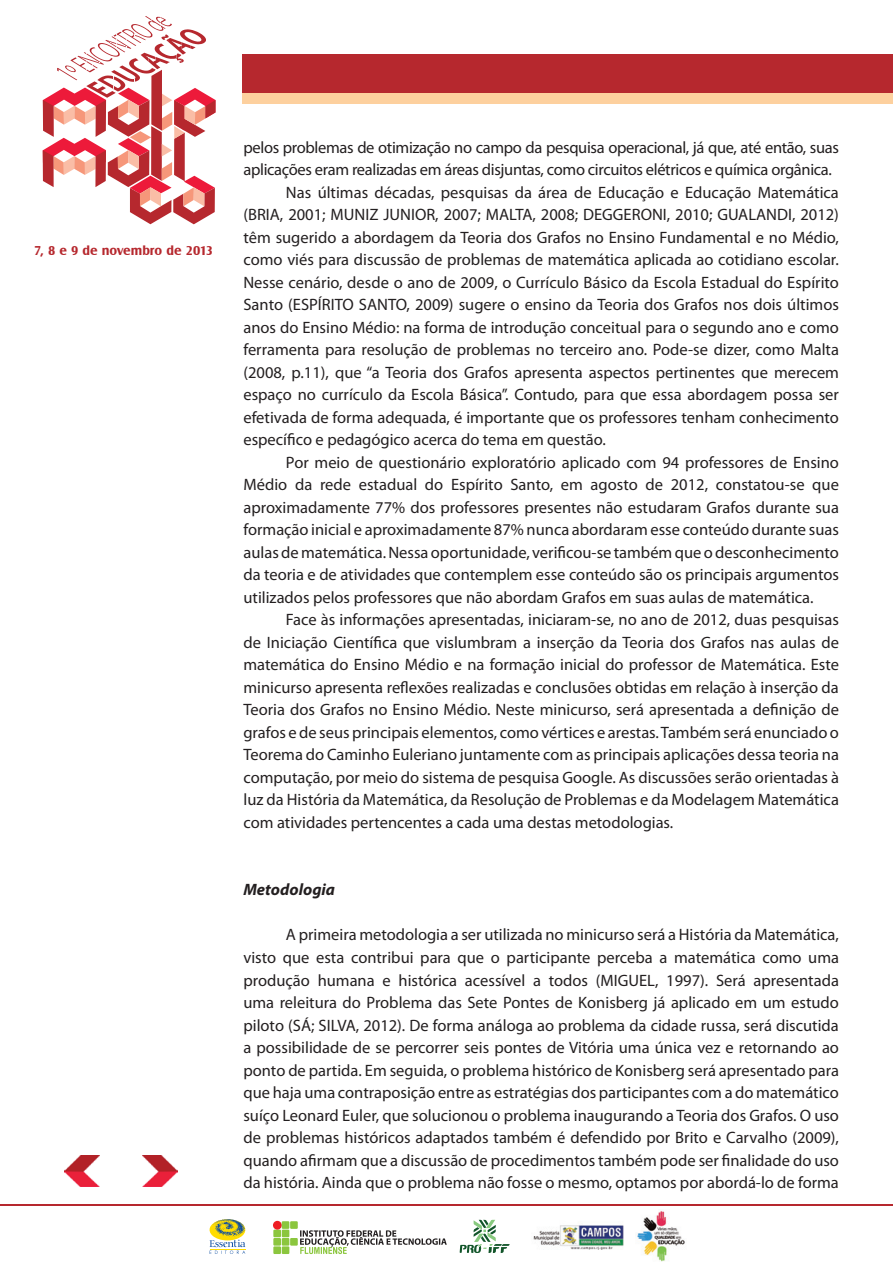
<style>
.page{position:relative;width:893px;height:1263px;background:#fff}
.page>*{position:absolute;margin:0;border:0;box-sizing:border-box;transform-origin:0 0}
.t1{font:16.5px/22.5px "Myriad Pro";color:#231f20;text-align:justify}
.t2{font:16.5px "Myriad Pro";letter-spacing:-.02em;color:#231f20}
.t3{font:italic 700 16.5px "Myriad Pro";color:#231f20}
.t4{font:700 13.35px "Castle T";color:#b6282e}
</style>
<div class="page">
<hr style="left:0;top:1204px;width:893px;height:2px;background:#b6282e">
<div style="left:242px;top:55px;width:651px;height:38px;background:#b6282e"></div>
<div style="left:242px;top:93px;width:651px;height:10px;background:#fdd09e"></div>
<svg style="left:43px;top:16px;width:173px;height:208px"></svg>
<svg style="left:209px;top:1219px;width:37px;height:35px"></svg>
<img style="left:533px;top:1211px;width:152px;height:51px">
<svg style="left:460px;top:1220px;width:50px;height:33px"></svg>
<div style="left:273px;top:1229px;width:8px;height:8px;background:#8bc63e"></div>
<div style="left:273px;top:1238px;width:8px;height:7px;background:#8bc63e"></div>
<div style="left:273px;top:1246px;width:8px;height:8px;background:#8bc63e"></div>
<div style="left:273px;top:1221px;width:9px;height:8px;background:#ee1d23;border-radius:50%"></div>
<div style="left:282px;top:1221px;width:7px;height:8px;background:#8bc63e"></div>
<div style="left:282px;top:1229px;width:7px;height:8px;background:#8bc63e"></div>
<div style="left:282px;top:1238px;width:7px;height:7px;background:#8bc63e"></div>
<div style="left:290px;top:1238px;width:8px;height:7px;background:#8bc63e"></div>
<div style="left:282px;top:1246px;width:7px;height:8px;background:#8bc63e"></div>
<div style="left:290px;top:1221px;width:8px;height:8px;background:#8bc63e"></div>
<svg style="left:300px;top:1230px;width:147px;height:24px"></svg>
<img style="left:143px;top:1156px;width:34px;height:30px">
<img style="left:65px;top:1156px;width:34px;height:30px">
<p class="t4" style="left:34px;top:242px;width:181px">7, 8 e 9 de novembro de 2013</p>
<p class="t2" style="left:243px;top:137px;width:597px">pelos problemas de otimização no campo da pesquisa operacional, já que, até então, suas</p>
<p class="t2" style="left:243px;top:159px;width:590px">aplicações eram realizadas em áreas disjuntas, como circuitos elétricos e química orgânica.</p>
<p class="t1" style="left:286px;top:181px;width:554px">Nas últimas décadas, pesquisas da área de Educação e Educação Matemática</p>
<p class="t1" style="left:243px;top:203px;width:597px">(BRIA, 2001; MUNIZ JUNIOR, 2007; MALTA, 2008; DEGGERONI, 2010; GUALANDI, 2012)</p>
<p class="t1" style="left:243px;top:226px;width:597px">têm sugerido a abordagem da Teoria dos Grafos no Ensino Fundamental e no Médio,</p>
<p class="t1" style="left:243px;top:248px;width:597px">como viés para discussão de problemas de matemática aplicada ao cotidiano escolar.</p>
<p class="t1" style="left:243px;top:271px;width:597px">Nesse cenário, desde o ano de 2009, o Currículo Básico da Escola Estadual do Espírito</p>
<p class="t1" style="left:243px;top:293px;width:597px">Santo (ESPÍRITO SANTO, 2009) sugere o ensino da Teoria dos Grafos nos dois últimos</p>
<p class="t1" style="left:243px;top:316px;width:597px">anos do Ensino Médio: na forma de introdução conceitual para o segundo ano e como</p>
<p class="t1" style="left:243px;top:338px;width:597px">ferramenta para resolução de problemas no terceiro ano. Pode-se dizer, como Malta</p>
<p class="t1" style="left:243px;top:361px;width:597px">(2008, p.11), que “a Teoria dos Grafos apresenta aspectos pertinentes que merecem</p>
<p class="t1" style="left:243px;top:383px;width:597px">espaço no currículo da Escola Básica”. Contudo, para que essa abordagem possa ser</p>
<p class="t1" style="left:243px;top:406px;width:597px">efetivada de forma adequada, é importante que os professores tenham conhecimento</p>
<p class="t1" style="left:243px;top:428px;width:364px">específico e pedagógico acerca do tema em questão.</p>
<p class="t1" style="left:286px;top:451px;width:555px">Por meio de questionário exploratório aplicado com 94 professores de Ensino</p>
<p class="t1" style="left:243px;top:473px;width:597px">Médio da rede estadual do Espírito Santo, em agosto de 2012, constatou-se que</p>
<p class="t1" style="left:243px;top:496px;width:597px">aproximadamente 77% dos professores presentes não estudaram Grafos durante sua</p>
<p class="t1" style="left:243px;top:518px;width:597px">formação inicial e aproximadamente 87% nunca abordaram esse conteúdo durante suas</p>
<p class="t1" style="left:243px;top:541px;width:597px">aulas de matemática. Nessa oportunidade, verificou-se também que o desconhecimento</p>
<p class="t1" style="left:243px;top:563px;width:597px">da teoria e de atividades que contemplem esse conteúdo são os principais argumentos</p>
<p class="t1" style="left:243px;top:586px;width:572px">utilizados pelos professores que não abordam Grafos em suas aulas de matemática.</p>
<p class="t1" style="left:286px;top:608px;width:554px">Face às informações apresentadas, iniciaram-se, no ano de 2012, duas pesquisas</p>
<p class="t1" style="left:243px;top:631px;width:597px">de Iniciação Científica que vislumbram a inserção da Teoria dos Grafos nas aulas de</p>
<p class="t1" style="left:243px;top:653px;width:597px">matemática do Ensino Médio e na formação inicial do professor de Matemática. Este</p>
<p class="t1" style="left:243px;top:676px;width:597px">minicurso apresenta reflexões realizadas e conclusões obtidas em relação à inserção da</p>
<p class="t1" style="left:243px;top:698px;width:597px">Teoria dos Grafos no Ensino Médio. Neste minicurso, será apresentada a definição de</p>
<p class="t1" style="left:243px;top:721px;width:597px">grafos e de seus principais elementos, como vértices e arestas. Também será enunciado o</p>
<p class="t1" style="left:243px;top:743px;width:597px">Teorema do Caminho Euleriano juntamente com as principais aplicações dessa teoria na</p>
<p class="t1" style="left:243px;top:766px;width:597px">computação, por meio do sistema de pesquisa Google. As discussões serão orientadas à</p>
<p class="t1" style="left:243px;top:788px;width:597px">luz da História da Matemática, da Resolução de Problemas e da Modelagem Matemática</p>
<p class="t1" style="left:243px;top:811px;width:431px">com atividades pertencentes a cada uma destas metodologias.</p>
<p class="t3" style="left:243px;top:879px;width:93px">Metodologia</p>
<p class="t1" style="left:243px;top:923px;width:597px;text-indent:43px">A primeira metodologia a ser utilizada no minicurso será a História da Matemática, visto que esta contribui para que o participante perceba a matemática como uma produção humana e histórica acessível a todos (MIGUEL, 1997). Será apresentada uma releitura do Problema das Sete Pontes de Konisberg já aplicado em um estudo piloto (SÁ; SILVA, 2012). De forma análoga ao problema da cidade russa, será discutida a possibilidade de se percorrer seis pontes de Vitória uma única vez e retornando ao ponto de partida. Em seguida, o problema histórico de Konisberg será apresentado para que haja uma contraposição entre as estratégias dos participantes com a do matemático suíço Leonard Euler, que solucionou o problema inaugurando a Teoria dos Grafos. O uso de problemas históricos adaptados também é defendido por Brito e Carvalho (2009), quando afirmam que a discussão de procedimentos também pode ser finalidade do uso da história. Ainda que o problema não fosse o mesmo, optamos por abordá-lo de forma</p>
</div>
